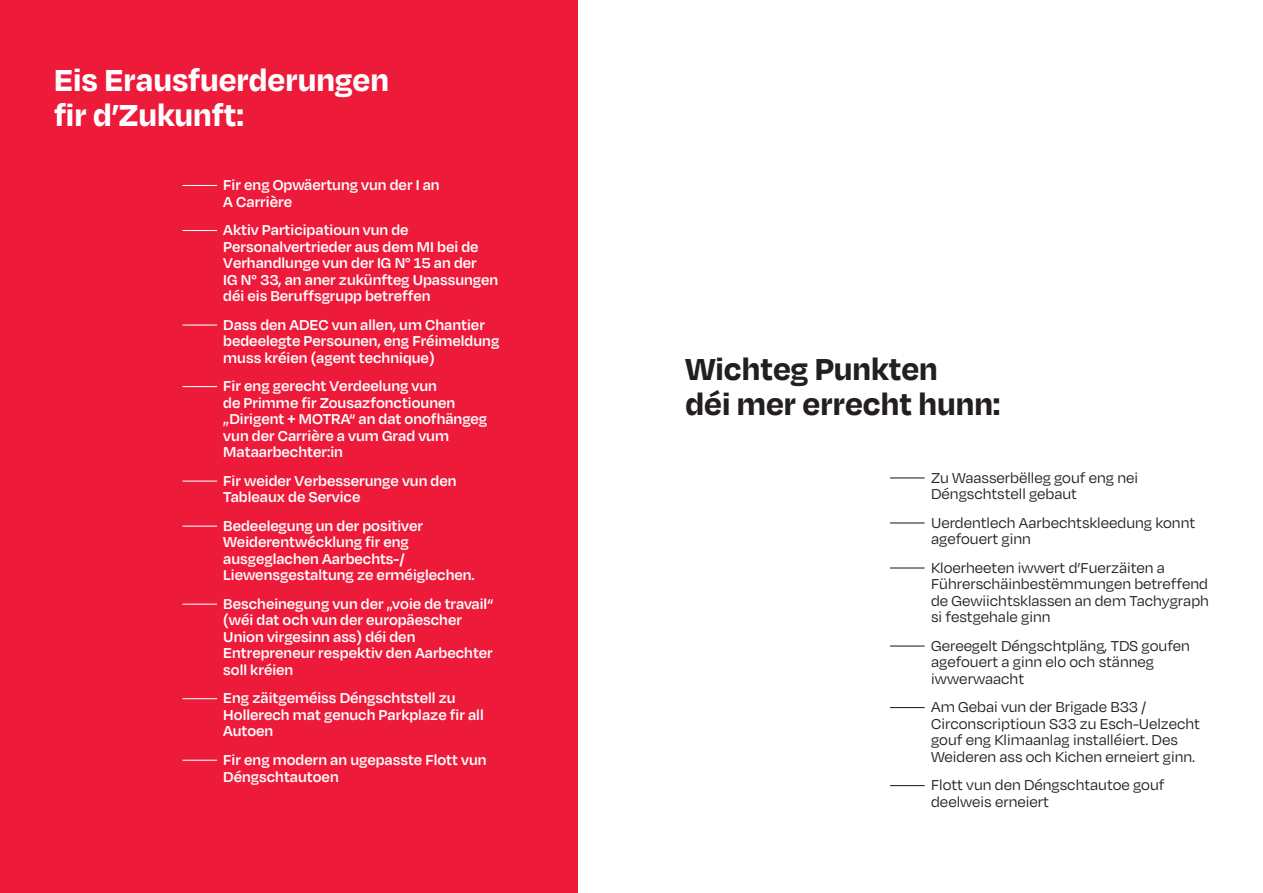
<style>
.page{position:relative;width:1263px;height:893px;background:#fff}
.page>*{position:absolute;margin:0;border:0;box-sizing:border-box;transform-origin:0 0}
.t1{font:700 34.95px/35px "Degular";color:#fff}
.t2{font:700 34.95px/35px "Degular";color:#231f20}
.t3{font:600 16.5px/16.5px "Degular";color:#fff}
.t4{font:16.5px/16.5px "Degular";color:#231f20}
</style>
<div class="page">
<div style="left:0;top:0;width:577px;height:893px;background:#ed1a3a"></div>
<hr style="left:182px;top:185px;width:35px;height:1px;background:#fff">
<hr style="left:182px;top:230px;width:35px;height:1px;background:#fff">
<hr style="left:182px;top:324px;width:35px;height:2px;background:#fff">
<hr style="left:182px;top:386px;width:35px;height:1px;background:#fff">
<hr style="left:182px;top:481px;width:35px;height:1px;background:#fff">
<hr style="left:182px;top:526px;width:35px;height:1px;background:#fff">
<hr style="left:182px;top:604px;width:35px;height:1px;background:#fff">
<hr style="left:182px;top:698px;width:35px;height:1px;background:#fff">
<hr style="left:182px;top:760px;width:35px;height:1px;background:#fff">
<hr style="left:890px;top:477px;width:35px;height:1px;background:#231f20">
<hr style="left:890px;top:522px;width:35px;height:1px;background:#231f20">
<hr style="left:890px;top:567px;width:35px;height:1px;background:#231f20">
<hr style="left:890px;top:645px;width:35px;height:2px;background:#231f20">
<hr style="left:890px;top:707px;width:35px;height:1px;background:#231f20">
<hr style="left:890px;top:785px;width:35px;height:1px;background:#231f20">
<h1 class="t1" style="left:54px;top:61px;width:336px">Eis Erausfuerderungen fir d’Zukunft:</h1>
<p class="t3" style="left:223px;top:176px;width:218px">Fir eng Opwäertung vun der I an<br>A Carrière</p>
<p class="t3" style="left:223px;top:221px;width:276px">Aktiv Participatioun vun de Personalvertrieder aus dem MI bei de Verhandlunge vun der IG N° 15 an der<br>IG N° 33, an aner zukünfteg Upassungen déi eis Beruffsgrupp betreffen</p>
<p class="t3" style="left:223px;top:316px;width:277px">Dass den ADEC vun allen, um Chantier bedeelegte Persounen, eng Fréimeldung muss kréien (agent technique)</p>
<p class="t3" style="left:223px;top:377px;width:265px">Fir eng gerecht Verdeelung vun<br>de Primme fir Zousazfonctiounen „Dirigent + MOTRA“ an dat onofhängeg vun der Carrière a vum Grad vum<br>Mataarbechter:in</p>
<p class="t3" style="left:223px;top:472px;width:235px">Fir weider Verbesserunge vun den<br>Tableaux de Service</p>
<p class="t3" style="left:223px;top:517px;width:253px">Bedeelegung un der positiver<br>Weiderentwécklung fir eng ausgeglachen Aarbechts-/<br>Liewensgestaltung ze erméiglechen.</p>
<p class="t3" style="left:223px;top:595px;width:272px">Bescheinegung vun der „voie de travail“ (wéi dat och vun der europäescher<br>Union virgesinn ass) déi den<br>Entrepreneur respektiv den Aarbechter soll kréien</p>
<p class="t3" style="left:223px;top:689px;width:262px">Eng zäitgeméiss Déngschtstell zu<br>Hollerech mat genuch Parkplaze fir all<br>Autoen</p>
<p class="t3" style="left:223px;top:751px;width:265px">Fir eng modern an ugepasste Flott vun<br>Déngschtautoen</p>
<h1 class="t2" style="left:685px;top:349px;width:317px">Wichteg Punkten<br>déi mer errecht hunn:</h1>
<p class="t4" style="left:931px;top:469px;width:209px">Zu Waasserbëlleg gouf eng nei<br>Déngschtstell gebaut</p>
<p class="t4" style="left:931px;top:514px;width:266px">Uerdentlech Aarbechtskleedung konnt agefouert ginn</p>
<p class="t4" style="left:931px;top:559px;width:279px">Kloerheeten iwwert d’Fuerzäiten a Führerschäinbestëmmungen betreffend de Gewiichtsklassen an dem Tachygraph si festgehale ginn</p>
<p class="t4" style="left:931px;top:637px;width:260px">Gereegelt Déngschtpläng, TDS goufen agefouert a ginn elo och stänneg iwwerwaacht</p>
<p class="t4" style="left:931px;top:698px;width:270px">Am Gebai vun der Brigade B33 / Circonscriptioun S33 zu Esch-Uelzecht gouf eng Klimaanlag installéiert. Des Weideren ass och Kichen erneiert ginn.</p>
<p class="t4" style="left:931px;top:776px;width:235px">Flott vun den Déngschtautoe gouf deelweis erneiert</p>
</div>
